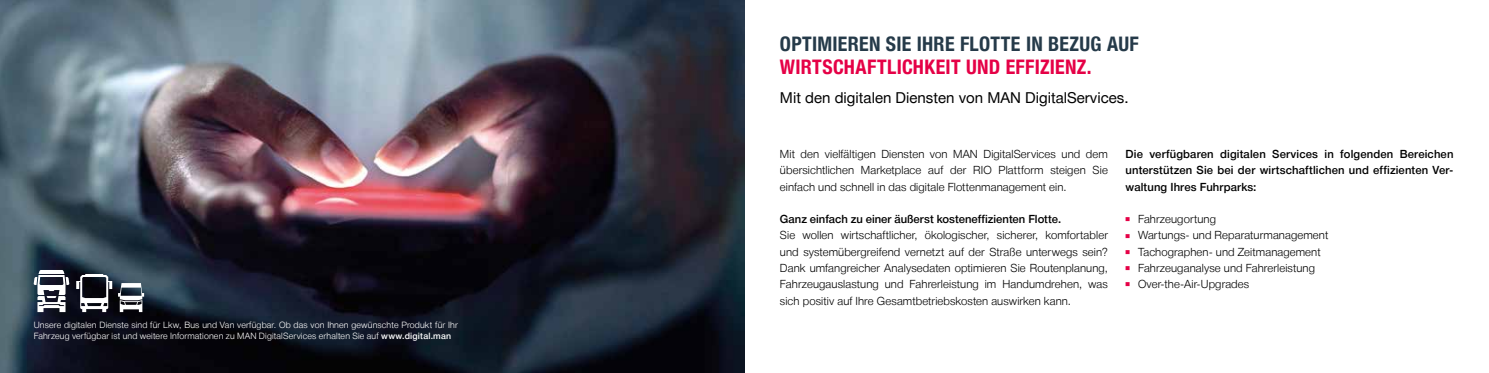
<style>
.page{position:relative;width:1489px;height:373px;background:#fff}
.page>*{position:absolute;margin:0;border:0;box-sizing:border-box;transform-origin:0 0}
.t1{font:700 20px "Man Global Condensed";letter-spacing:.015em;color:#253a49}
.t2{font:700 20px "Man Global Condensed";letter-spacing:.015em;color:#e50046}
.t3{font:15px "Man Global";color:#000}
.t4{font:300 11.25px/16.2px "Man Global";letter-spacing:.01em;color:#000;text-align:justify}
.t5{font:500 11.25px/16.2px "Man Global";letter-spacing:.005em;color:#000;text-align:justify}
.t6{font:300 8.75px/11.2px "Man Global";letter-spacing:.02em;color:#fff}
.s1{font-weight:500}
</style>
<div class="page">
<img style="left:0;top:0;width:744px;height:372px">
<svg style="left:118px;top:282px;width:26px;height:29px"></svg>
<svg style="left:34px;top:269px;width:35px;height:42px"></svg>
<svg style="left:76px;top:273px;width:36px;height:38px"></svg>
<p class="t6" style="left:34px;top:318px;width:425px">Unsere digitalen Dienste sind für Lkw, Bus und Van verfügbar. Ob das von Ihnen gewünschte Produkt für Ihr<br>Fahrzeug verfügbar ist und weitere Informationen zu MAN DigitalServices erhalten Sie auf <span class="s1">www.digital.man</span></p>
<h1 class="t1" style="left:780px;top:32px;width:360px">OPTIMIEREN SIE IHRE FLOTTE IN BEZUG AUF</h1>
<h1 class="t2" style="left:780px;top:55px;width:313px">WIRTSCHAFTLICHKEIT UND EFFIZIENZ.</h1>
<h2 class="t3" style="left:780px;top:89px;width:350px">Mit den digitalen Diensten von MAN DigitalServices.</h2>
<p class="t4" style="left:780px;top:146px;width:329px">Mit den vielfältigen Diensten von MAN DigitalServices und dem übersichtlichen Marketplace auf der RIO Plattform steigen Sie einfach und schnell in das digitale Flottenmanagement ein.</p>
<p class="t5" style="left:780px;top:211px;width:283px">Ganz einfach zu einer äußerst kosteneffizienten Flotte.</p>
<p class="t4" style="left:780px;top:227px;width:329px">Sie wollen wirtschaftlicher, ökologischer, sicherer, komfortabler und systemübergreifend vernetzt auf der Straße unterwegs sein?<br>Dank umfangreicher Analysedaten optimieren Sie Routenplanung, Fahrzeugauslastung und Fahrerleistung im Handumdrehen, was sich positiv auf Ihre Gesamtbetriebskosten auswirken kann.</p>
<p class="t5" style="left:1125px;top:146px;width:329px">Die verfügbaren digitalen Services in folgenden Bereichen unterstützen Sie bei der wirtschaftlichen und effizienten Ver&shy;waltung Ihres Fuhrparks:</p>
<p class="t4" style="left:1125px;top:211px;width:204px;text-align:left"><sup>◾</sup> Fahrzeugortung<br><sup>◾</sup> Wartungs- und Reparaturmanagement <sup>◾</sup> Tachographen- und Zeitmanagement<br><sup>◾</sup> Fahrzeuganalyse und Fahrerleistung<br><sup>◾</sup> Over-the-Air-Upgrades</p>
</div>
